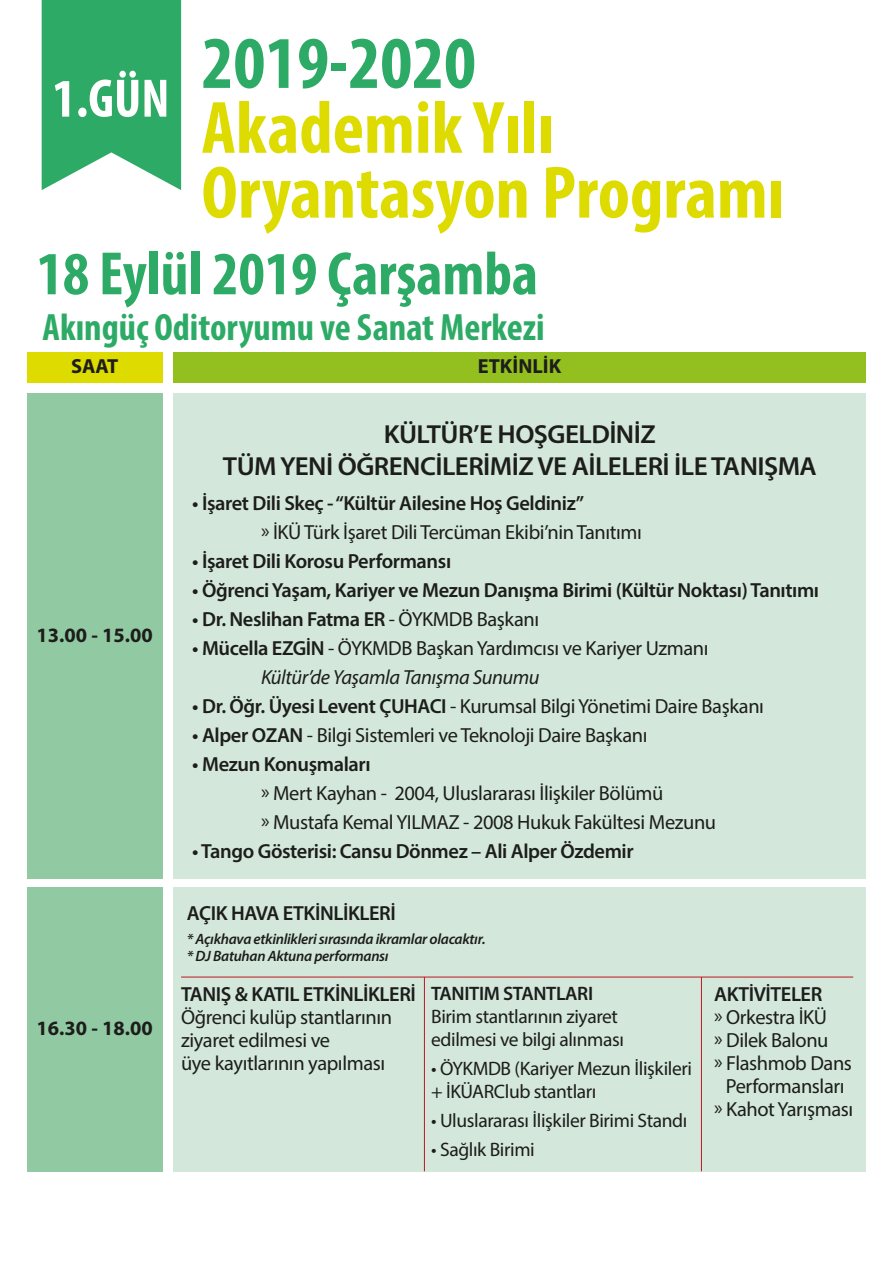
<style>
.page{position:relative;width:893px;height:1263px;background:#fff}
.page>*{position:absolute;margin:0;border:0;box-sizing:border-box;transform-origin:0 0}
.t1{font:700 condensed 74.85px/64.8px "Myriad Pro";color:#dddb00}
.t2{font:700 condensed 74.85px "Myriad Pro";color:#2dab66}
.t3{font:700 condensed 61.65px "Myriad Pro";color:#2dab66}
.t4{font:700 condensed 54.6px "Myriad Pro";color:#fff}
.t5{font:700 condensed 38.25px "Myriad Pro";color:#2dab66}
.t6{font:600 26.1px/32.4px "Myriad Pro";letter-spacing:-.02em;color:#1d1d1b;text-align:center;scale:1.04 1}
.t7{font:20.4px/29px "Myriad Pro";letter-spacing:-.02em;color:#1d1d1b}
.t8{font:600 20.4px "Myriad Pro";letter-spacing:-.02em;color:#1d1d1b}
.t9{font:700 20.4px "Myriad Pro";color:#1d1d1b}
.t10{font:19.5px/23px "Myriad Pro";letter-spacing:-.02em;color:#1d1d1b}
.t11{font:600 19.5px "Myriad Pro";letter-spacing:-.02em;color:#1d1d1b}
.t12{font:italic 600 15px/17.5px "Myriad Pro";letter-spacing:-.02em;color:#1d1d1b}
.s1{font-weight:400}
.s2{font-weight:600}
.s3{font-style:italic}
</style>
<div class="page">
<svg style="left:42px;top:0;width:139px;height:190px;background:#41b375"></svg>
<div style="left:173px;top:887px;width:693px;height:284px;background:#d3e8da"></div>
<div style="left:173px;top:393px;width:693px;height:486px;background:#d3e8da"></div>
<div style="left:27px;top:887px;width:135px;height:284px;background:#91caa2"></div>
<div style="left:27px;top:393px;width:135px;height:486px;background:#91caa2"></div>
<div style="left:173px;top:352px;width:693px;height:31px;background:#93c01f"></div>
<div style="left:27px;top:352px;width:135px;height:31px;background:#dddb00"></div>
<hr style="left:181px;top:977px;width:672px;height:1px;background:#bd1622">
<hr style="left:424px;top:977px;width:1px;height:194px;background:#bd1622">
<hr style="left:701px;top:977px;width:1px;height:194px;background:#bd1622">
<h3 class="t4" style="left:52px;top:64px;width:119px">1.GÜN</h3>
<h1 class="t2" style="left:202px;top:16px;width:276px">2019-2020</h1>
<h1 class="t1" style="left:202px;top:94px;width:584px">Akademik Yılı<br>Oryantasyon Programı</h1>
<h2 class="t3" style="left:37px;top:235px;width:503px">18 Eylül 2019 Çarşamba</h2>
<h3 class="t5" style="left:43px;top:303px;width:504px">Akıngüç Oditoryumu ve Sanat Merkezi</h3>
<p class="t9" style="left:71px;top:353px;width:49px">SAAT</p>
<p class="t9" style="left:478px;top:353px;width:85px">ETKİNLİK</p>
<p class="t9" style="left:37px;top:622px;width:118px">13.00 - 15.00</p>
<p class="t9" style="left:37px;top:1015px;width:118px">16.30 - 18.00</p>
<p class="t6" style="left:223px;top:417px;width:572px">KÜLTÜR’E HOŞGELDİNİZ<br>TÜM YENİ ÖĞRENCİLERİMİZ VE AİLELERİ İLE TANIŞMA</p>
<p class="t8" style="left:192px;top:490px;width:394px">• İşaret Dili Skeç - “Kültür Ailesine Hoş Geldiniz”</p>
<p class="t7" style="left:261px;top:517px;width:383px">» İKÜ Türk İşaret Dili Tercüman Ekibi’nin Tanıtımı</p>
<p class="t8" style="left:192px;top:548px;width:260px">• İşaret Dili Korosu Performansı</p>
<p class="t8" style="left:192px;top:577px;width:628px">• Öğrenci Yaşam, Kariyer ve Mezun Danışma Birimi (Kültür Noktası) Tanıtımı</p>
<p class="t8" style="left:192px;top:606px;width:348px">• Dr. Neslihan Fatma ER <span class="s1">- ÖYKMDB Başkanı</span></p>
<p class="t7" style="left:261px;top:633px;width:449px;text-indent:-69px"><span class="s2">• Mücella EZGİN</span> - ÖYKMDB Başkan Yardımcısı ve Kariyer Uzmanı<br><span class="s3">Kültür’de Yaşamla Tanışma Sunumu</span></p>
<p class="t7" style="left:192px;top:691px;width:573px"><span class="s2">• Dr. Öğr. Üyesi Levent ÇUHACI</span> - Kurumsal Bilgi Yönetimi Daire Başkanı</p>
<p class="t7" style="left:192px;top:720px;width:457px"><span class="s2">• Alper OZAN</span> - Bilgi Sistemleri ve Teknoloji Daire Başkanı</p>
<p class="t8" style="left:192px;top:751px;width:180px">• Mezun Konuşmaları</p>
<p class="t7" style="left:261px;top:778px;width:457px">» Mert Kayhan - 2004, Uluslararası İlişkiler Bölümü<br>» Mustafa Kemal YILMAZ - 2008 Hukuk Fakültesi Mezunu</p>
<p class="t8" style="left:192px;top:838px;width:443px">• Tango Gösterisi: Cansu Dönmez – Ali Alper Özdemir</p>
<p class="t8" style="left:187px;top:900px;width:210px">AÇIK HAVA ETKİNLİKLERİ</p>
<p class="t12" style="left:187px;top:929px;width:300px">* Açıkhava etkinlikleri sırasında ikramlar olacaktır. * DJ Batuhan Aktuna performansı</p>
<p class="t8" style="left:181px;top:981px;width:236px">TANIŞ &amp; KATIL ETKİNLİKLERİ</p>
<p class="t7" style="left:181px;top:1005px;width:212px;line-height:23px">Öğrenci kulüp stantlarının ziyaret edilmesi ve<br>üye kayıtlarının yapılması</p>
<p class="t11" style="left:431px;top:981px;width:163px">TANITIM STANTLARI</p>
<p class="t10" style="left:431px;top:1005px;width:194px">Birim stantlarının ziyaret edilmesi ve bilgi alınması</p>
<p class="t10" style="left:431px;top:1057px;width:262px">• ÖYKMDB (Kariyer Mezun İlişkileri + İKÜARClub stantları</p>
<p class="t10" style="left:431px;top:1109px;width:258px">• Uluslararası İlişkiler Birimi Standı</p>
<p class="t10" style="left:431px;top:1138px;width:105px">• Sağlık Birimi</p>
<p class="t8" style="left:714px;top:981px;width:110px">AKTİVİTELER</p>
<p class="t7" style="left:714px;top:1002px;width:115px">» Orkestra İKÜ</p>
<p class="t7" style="left:714px;top:1025px;width:116px">» Dilek Balonu</p>
<p class="t7" style="left:714px;top:1048px;width:139px">» Flashmob Dans</p>
<p class="t7" style="left:726px;top:1071px;width:120px">Performansları</p>
<p class="t7" style="left:714px;top:1094px;width:141px">» Kahot Yarışması</p>
</div>
